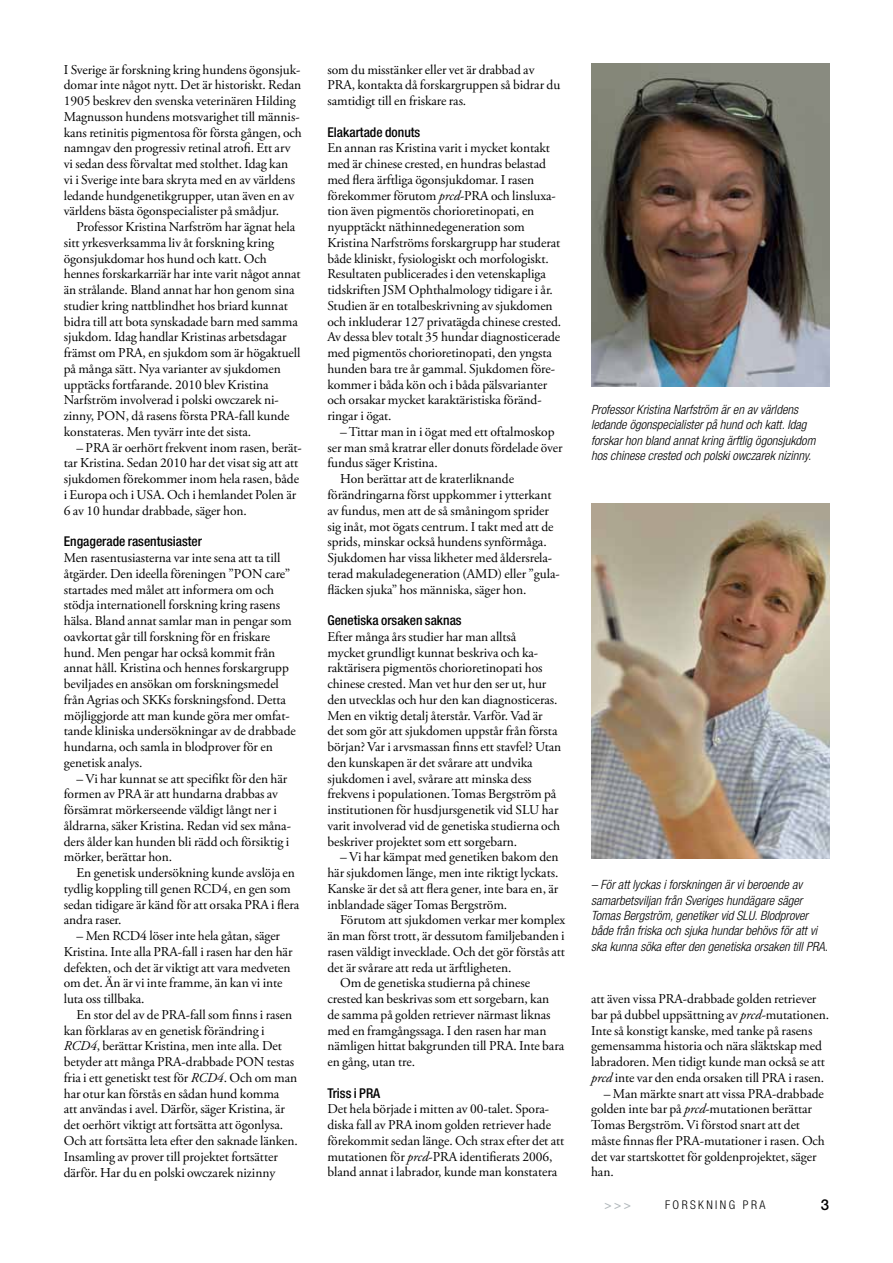
<style>
.page{position:relative;width:893px;height:1263px;background:#fff}
.page>*{position:absolute;margin:0;border:0;box-sizing:border-box;transform-origin:0 0}
.t1{font:500 15px "Helvetica Neue LT Std";color:#000}
.t2{font:13.5px/15.8px "Adobe Garamond Pro";letter-spacing:-.005em;color:#000}
.t3{font:500 condensed 13.5px "Helvetica Neue LT Std";color:#000}
.t4{font:italic 300 condensed 12.75px/15.3px "Helvetica Neue LT Std";color:#000}
.t5{font:300 condensed 12px "Helvetica Neue LT Std";letter-spacing:.2em;color:#000}
.t6{font:500 condensed 12px "Helvetica Neue LT Std";color:#b0b7bb}
.s1{font-style:italic}
</style>
<div class="page">
<img style="left:591px;top:64px;width:238px;height:323px">
<img style="left:591px;top:504px;width:238px;height:355px">
<p class="t2" style="left:64px;top:62px;width:240px">I Sverige är forskning kring hundens ögonsjuk&shy;domar inte något nytt. Det är historiskt. Redan 1905 beskrev den svenska veterinären Hilding Magnusson hundens motsvarighet till männis&shy;kans retinitis pigmentosa för första gången, och namngav den progressiv retinal atrofi. Ett arv vi sedan dess förvaltat med stolthet. Idag kan<br>vi i Sverige inte bara skryta med en av världens ledande hundgenetikgrupper, utan även en av världens bästa ögonspecialister på smådjur.</p>
<p class="t2" style="left:64px;top:219px;width:238px;text-indent:13px">Professor Kristina Narfström har ägnat hela sitt yrkesverksamma liv åt forskning kring ögonsjukdomar hos hund och katt. Och hennes forskarkarriär har inte varit något annat än strålande. Bland annat har hon genom sina studier kring nattblindhet hos briard kunnat bidra till att bota synskadade barn med samma sjukdom. Idag handlar Kristinas arbetsdagar främst om PRA, en sjukdom som är högaktuell på många sätt. Nya varianter av sjukdomen upptäcks fortfarande. 2010 blev Kristina Narfström involverad i polski owczarek ni&shy;zinny, pon</p>
<p class="t2" style="left:64px;top:408px;width:227px;text-indent:62px">, då rasens första PRA-fall kunde konstateras. Men tyvärr inte det sista.</p>
<p class="t2" style="left:64px;top:440px;width:240px;text-indent:13px">– PRA är oerhört frekvent inom rasen, berät&shy;tar Kristina. Sedan 2010 har det visat sig att att sjukdomen förekommer inom hela rasen, både i Europa och i USA. Och i hemlandet Polen är 6 av 10 hundar drabbade, säger hon.</p>
<p class="t3" style="left:64px;top:533px;width:140px">Engagerade rasentusiaster</p>
<p class="t2" style="left:64px;top:550px;width:234px">Men rasentusiasterna var inte sena att ta till åtgärder. Den ideella föreningen ”PON care” startades med målet att informera om och stödja internationell forskning kring rasens hälsa. Bland annat samlar man in pengar som oavkortat går till forskning för en friskare hund. Men pengar har också kommit från annat håll. Kristina och hennes forskargrupp beviljades en ansökan om forskningsmedel från Agrias och SKKs forskningsfond. Detta möjliggjorde att man kunde göra mer omfat&shy;tande kliniska undersökningar av de drabbade hundarna, och samla in blodprover för en genetisk analys.</p>
<p class="t2" style="left:64px;top:771px;width:229px;text-indent:13px">– Vi har kunnat se att specifikt för den här formen av PRA är att hundarna drabbas av försämrat mörkerseende väldigt långt ner i åldrarna, säker Kristina. Redan vid sex måna&shy;ders ålder kan hunden bli rädd och försiktig i mörker, berättar hon.</p>
<p class="t2" style="left:64px;top:865px;width:237px;text-indent:13px">En genetisk undersökning kunde avslöja en tydlig koppling till genen RCD4, en gen som sedan tidigare är känd för att orsaka PRA i flera andra raser.</p>
<p class="t2" style="left:64px;top:928px;width:230px;text-indent:13px">– Men RCD4 löser inte hela gåtan, säger Kristina. Inte alla PRA-fall i rasen har den här defekten, och det är viktigt att vara medveten om det. Än är vi inte framme, än kan vi inte luta oss tillbaka.</p>
<p class="t2" style="left:64px;top:1007px;width:236px;text-indent:13px">En stor del av de PRA-fall som finns i rasen kan förklaras av en genetisk förändring i <span class="s1">RCD4</span>, berättar Kristina, men inte alla. Det betyder att många PRA-drabbade PON testas fria i ett genetiskt test för <span class="s1">RCD4</span>. Och om man har otur kan förstås en sådan hund komma<br>att användas i avel. Därför, säger Kristina, är det oerhört viktigt att fortsätta att ögonlysa.<br>Och att fortsätta leta efter den saknade länken.<br>Insamling av prover till projektet fortsätter därför. Har du en polski owczarek nizinny</p>
<p class="t2" style="left:327px;top:62px;width:234px">som du misstänker eller vet är drabbad av<br>PRA, kontakta då forskargruppen så bidrar du samtidigt till en friskare ras.</p>
<p class="t3" style="left:327px;top:124px;width:94px">Elakartade donuts</p>
<p class="t2" style="left:327px;top:141px;width:235px">En annan ras Kristina varit i mycket kontakt med är chinese crested, en hundras belastad med flera ärftliga ögonsjukdomar. I rasen förekommer förutom <span class="s1">prcd</span>-PRA och linsluxa&shy;tion även pigmentös chorioretinopati, en nyupptäckt näthinnedegeneration som Kristina Narfströms forskargrupp har studerat både kliniskt, fysiologiskt och morfologiskt.<br>Resultaten publicerades i den vetenskapliga tidskriften JSM Ophthalmology tidigare i år.<br>Studien är en totalbeskrivning av sjukdomen och inkluderar 127 privatägda chinese crested.<br>Av dessa blev totalt 35 hundar diagnosticerade med pigmentös chorioretinopati, den yngsta hunden bara tre år gammal. Sjukdomen före&shy;kommer i båda kön och i båda pälsvarianter och orsakar mycket karaktäristiska föränd&shy;ringar i ögat.</p>
<p class="t2" style="left:340px;top:424px;width:216px">– Tittar man in i ögat med ett oftalmoskop</p>
<p class="t2" style="left:327px;top:440px;width:237px">ser man små kratrar eller donuts fördelade över</p>
<p class="t2" style="left:327px;top:456px;width:112px">fundus säger Kristina.</p>
<p class="t2" style="left:340px;top:471px;width:175px">Hon berättar att de kraterliknande</p>
<p class="t2" style="left:327px;top:487px;width:226px">förändringarna först uppkommer i ytterkant</p>
<p class="t2" style="left:327px;top:503px;width:223px">av fundus, men att de så småningom sprider</p>
<p class="t2" style="left:327px;top:519px;width:228px">sig inåt, mot ögats centrum. I takt med att de</p>
<p class="t2" style="left:327px;top:535px;width:221px">sprids, minskar också hundens synförmåga.</p>
<p class="t2" style="left:327px;top:550px;width:226px">Sjukdomen har vissa likheter med åldersrela-</p>
<p class="t2" style="left:327px;top:566px;width:234px">terad makuladegeneration (AMD) eller ”gula-</p>
<p class="t2" style="left:327px;top:582px;width:201px">fläcken sjuka” hos människa, säger hon.</p>
<p class="t3" style="left:327px;top:612px;width:136px">Genetiska orsaken saknas</p>
<p class="t2" style="left:327px;top:629px;width:235px">Efter många års studier har man alltså<br>mycket grundligt kunnat beskriva och ka&shy;raktärisera pigmentös chorioretinopati hos chinese crested. Man vet hur den ser ut, hur den utvecklas och hur den kan diagnosticeras.<br>Men en viktig detalj återstår. Varför. Vad är det som gör att sjukdomen uppstår från första början? Var i arvsmassan finns ett stavfel? Utan den kunskapen är det svårare att undvika sjukdomen i avel, svårare att minska dess frekvens i populationen. Tomas Bergström på institutionen för husdjursgenetik vid SLU har varit involverad vid de genetiska studierna och beskriver projektet som ett sorgebarn.</p>
<p class="t2" style="left:327px;top:850px;width:233px;text-align:justify;text-indent:13px">– Vi har kämpat med genetiken bakom den här sjukdomen länge, men inte riktigt lyckats.<br>Kanske är det så att flera gener, inte bara en, är inblandade säger Tomas Bergström.</p>
<p class="t2" style="left:340px;top:913px;width:227px">Förutom att sjukdomen verkar mer komplex</p>
<p class="t2" style="left:327px;top:928px;width:239px">än man först trott, är dessutom familjebanden i</p>
<p class="t2" style="left:327px;top:944px;width:239px">rasen väldigt invecklade. Och det gör förstås att</p>
<p class="t2" style="left:327px;top:960px;width:186px">det är svårare att reda ut ärftligheten.</p>
<p class="t2" style="left:340px;top:976px;width:191px">Om de genetiska studierna på chinese</p>
<p class="t2" style="left:327px;top:991px;width:223px">crested kan beskrivas som ett sorgebarn, kan</p>
<p class="t2" style="left:327px;top:1007px;width:225px">de samma på golden retriever närmast liknas</p>
<p class="t2" style="left:327px;top:1023px;width:220px">med en framgångssaga. I den rasen har man</p>
<p class="t2" style="left:327px;top:1039px;width:238px">nämligen hittat bakgrunden till PRA. Inte bara</p>
<p class="t2" style="left:327px;top:1054px;width:89px">en gång, utan tre.</p>
<p class="t3" style="left:327px;top:1085px;width:54px">Triss i PRA</p>
<p class="t2" style="left:327px;top:1102px;width:239px">Det hela började i mitten av 00-talet. Spora&shy;diska fall av PRA inom golden retriever hade förekommit sedan länge. Och strax efter det att mutationen för <span class="s1">prcd</span>-PRA identifierats 2006, bland annat i labrador, kunde man konstatera</p>
<p class="t4" style="left:591px;top:402px;width:226px">Professor Kristina Narfström är en av världens ledande ögonspecialister på hund och katt. Idag forskar hon bland annat kring ärftlig ögonsjukdom hos chinese crested och polski owczarek nizinny.</p>
<p class="t4" style="left:591px;top:877px;width:238px">– För att lyckas i forskningen är vi beroende av samarbetsviljan från Sveriges hundägare säger Tomas Bergström, genetiker vid SLU. Blodprover både från friska och sjuka hundar behövs för att vi ska kunna söka efter den genetiska orsaken till PRA.</p>
<p class="t2" style="left:591px;top:991px;width:240px">att även vissa PRA-drabbade golden retriever bar på dubbel uppsättning av <span class="s1">prcd-</span>mutationen.<br>Inte så konstigt kanske, med tanke på rasens gemensamma historia och nära släktskap med labradoren. Men tidigt kunde man också se att <span class="s1">prcd</span> inte var den enda orsaken till PRA i rasen.</p>
<p class="t2" style="left:591px;top:1086px;width:235px;text-indent:13px">– Man märkte snart att vissa PRA-drabbade golden inte bar på <span class="s1">prcd</span>-mutationen berättar Tomas Bergström. Vi förstod snart att det måste finnas fler PRA-mutationer i rasen. Och det var startskottet för goldenprojektet, säger han.</p>
<p class="t6" style="left:605px;top:1197px;width:28px">&gt;&gt;&gt;</p>
<p class="t5" style="left:665px;top:1197px;width:102px">FORSKNING PRA</p>
<p class="t1" style="left:821px;top:1195px;width:10px">3</p>
</div>
